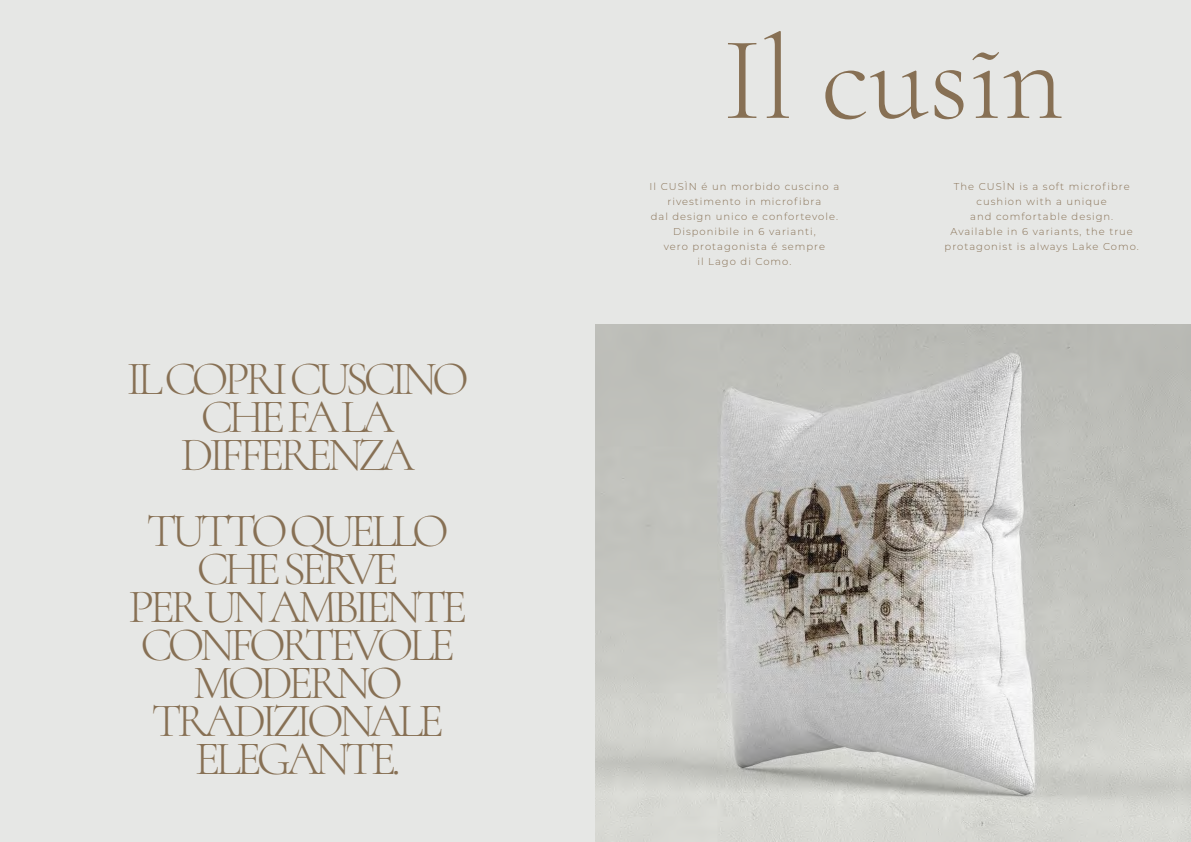
<style>
.page{position:relative;width:1191px;height:842px;background:#e6e7e5}
.page>*{position:absolute;margin:0;border:0;box-sizing:border-box;transform-origin:0 0}
.t1{font:300 120px "Cormorant";color:#877054}
.t2{font:300 48px "Cormorant";letter-spacing:-.1em;color:#877054}
.t3{font:300 10px/15px "Montserrat";letter-spacing:.1em;color:#877054;text-align:center}
</style>
<div class="page">
<img style="left:595px;top:325px;width:596px;height:517px">
<p class="t2" style="left:126px;top:349px;width:344px">IL COPRI CUSCINO</p>
<p class="t2" style="left:201px;top:387px;width:195px">CHE FA LA</p>
<p class="t2" style="left:181px;top:425px;width:236px">DIFFERENZA</p>
<p class="t2" style="left:146px;top:501px;width:304px">TUTTO QUELLO</p>
<p class="t2" style="left:197px;top:539px;width:204px">CHE SERVE</p>
<p class="t2" style="left:128px;top:577px;width:340px">PER UN AMBIENTE</p>
<p class="t2" style="left:140px;top:615px;width:316px">CONFORTEVOLE</p>
<p class="t2" style="left:193px;top:653px;width:211px">MODERNO</p>
<p class="t2" style="left:152px;top:691px;width:294px">TRADIZIONALE</p>
<p class="t2" style="left:195px;top:729px;width:208px">ELEGANTE.</p>
<p class="t1" style="left:722px;top:7px;width:343px">Il cusĩn</p>
<p class="t3" style="left:649px;top:178px;width:191px">Il CUSÌN é un morbido cuscino a rivestimento in microfibra</p>
<p class="t3" style="left:651px;top:208px;width:189px">dal design unico e confortevole.<br>Disponibile in 6 varianti,</p>
<p class="t3" style="left:664px;top:238px;width:163px">vero protagonista é sempre</p>
<p class="t3" style="left:697px;top:253px;width:95px">il Lago di Como.</p>
<p class="t3" style="left:953px;top:178px;width:177px">The CUSÌN is a soft microfibre</p>
<p class="t3" style="left:976px;top:193px;width:132px">cushion with a unique</p>
<p class="t3" style="left:970px;top:208px;width:145px">and comfortable design.</p>
<p class="t3" style="left:944px;top:223px;width:196px">Available in 6 variants, the true protagonist is always Lake Como.</p>
</div>
